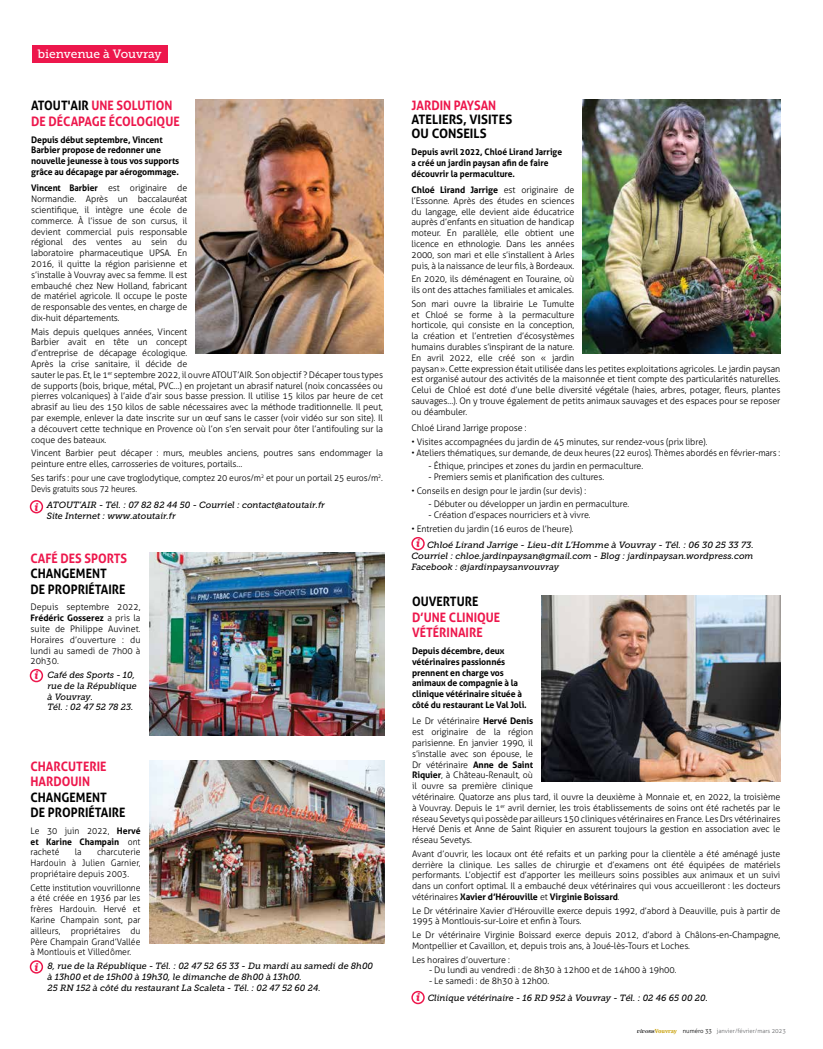
<style>
.page{position:relative;width:823px;height:1049px;background:#fff}
.page>*{position:absolute;margin:0;border:0;box-sizing:border-box;transform-origin:0 0}
.t1{font:700 13px/15.6px "Aller";color:#ed174c;scale:.92 1}
.t2{font:700 13px/15.6px "Aller";color:#000;scale:.92 1}
.t3{font:700 13px/14px "Aller";color:#000;scale:.96 1}
.t4{font:12px "Museo Slab 500";letter-spacing:-.005em;color:#fff}
.t5{font:italic 11px "Museo Slab 900";color:#ed174c}
.t6{font:300 9px/10.8px "Aller";letter-spacing:-.01em;color:#000}
.t7{font:italic 9px/10.8px "Museo Slab 500";color:#000}
.t8{font:300 9px/10.8px "Aller";letter-spacing:-.01em;color:#000;text-align:justify;scale:.96 1}
.t9{font:700 9px/10.8px "Aller";letter-spacing:-.01em;color:#000}
.t10{font:700 9px/10.8px "Aller";letter-spacing:-.01em;color:#000;scale:.94 1}
.t11{font:300 6px "Aller";color:#636466}
.s1{color:#000}
.s2{font-weight:700}
.s3{font-family:"Tiffany";font-weight:400;font-style:italic;color:#000}
.s4{font-family:"Cambria";font-weight:700;color:#c8a008}
</style>
<div class="page">
<div style="left:32px;top:45px;width:135px;height:18px;background:#ed174c"></div>
<div style="left:30px;top:500px;width:13px;height:13px;border:2px solid #ed174c;border-radius:50%"></div>
<img style="left:582px;top:100px;width:197px;height:253px">
<img style="left:196px;top:100px;width:187px;height:253px">
<div style="left:411px;top:537px;width:13px;height:13px;border:2px solid #ed174c;border-radius:50%"></div>
<div style="left:30px;top:669px;width:13px;height:13px;border:2px solid #ed174c;border-radius:50%"></div>
<div style="left:411px;top:991px;width:13px;height:13px;border:2px solid #ed174c;border-radius:50%"></div>
<img style="left:541px;top:596px;width:238px;height:185px">
<img style="left:149px;top:553px;width:235px;height:183px">
<div style="left:30px;top:960px;width:13px;height:13px;border:2px solid #ed174c;border-radius:50%"></div>
<img style="left:149px;top:760px;width:235px;height:183px">
<h2 class="t4" style="left:38px;top:47px;width:125px">bienvenue à Vouvray</h2>
<h1 class="t1" style="left:31px;top:98px;width:163px"><span class="s1">ATOUT'AIR</span> UNE SOLUTION<br>DE DÉCAPAGE ÉCOLOGIQUE</h1>
<p class="t9" style="left:31px;top:134px;width:149px">Depuis début septembre, Vincent Barbier propose de redonner une nouvelle jeunesse à tous vos supports grâce au décapage par aérogommage.</p>
<p class="t6" style="left:31px;top:183px;width:157px;text-align:justify"><span class="s2">Vincent Barbier</span> est originaire de Normandie. Après un baccalauréat scientifique, il intègre une école de commerce. À l’issue de son cursus, il devient commercial puis responsable régional des ventes au sein du laboratoire pharmaceutique UPSA. En 2016, il quitte la région parisienne et s’installe à Vouvray avec sa femme. Il est embauché chez New Holland, fabricant de matériel agricole. Il occupe le poste de responsable des ventes, en charge de dix-huit départements.</p>
<p class="t6" style="left:31px;top:326px;width:353px">Mais depuis quelques années, Vincent<br>Barbier avait en tête un concept<br>d’entreprise de décapage écologique.<br>Après la crise sanitaire, il décide de<br>sauter le pas. Et, le 1<sup>er</sup> septembre 2022, il ouvre ATOUT’AIR. Son objectif ? Décaper tous types de supports (bois, brique, métal, PVC…) en projetant un abrasif naturel (noix concassées ou pierres volcaniques) à l’aide d’air sous basse pression. Il utilise 15 kilos par heure de cet abrasif au lieu des 150 kilos de sable nécessaires avec la méthode traditionnelle. Il peut, par exemple, enlever la date inscrite sur un œuf sans le casser (voir vidéo sur son site). Il a découvert cette technique en Provence où l’on s’en servait pour ôter l’antifouling sur la coque des bateaux.</p>
<p class="t6" style="left:31px;top:448px;width:353px">Vincent Barbier peut décaper : murs, meubles anciens, poutres sans endommager la peinture entre elles, carrosseries de voitures, portails…</p>
<p class="t6" style="left:31px;top:472px;width:353px">Ses tarifs : pour une cave troglodytique, comptez 20 euros/m<sup>2</sup> et pour un portail 25 euros/m<sup>2</sup>.<br>Devis gratuits sous 72 heures.</p>
<p class="t7" style="left:47px;top:500px;width:279px">ATOUT’AIR - Tél. : 07 82 82 44 50 - Courriel : contact@atoutair.fr<br>Site Internet : www.atoutair.fr</p>
<p class="t5" style="left:34px;top:500px;width:6px">i</p>
<h1 class="t1" style="left:30px;top:550px;width:106px">CAFÉ DES SPORTS</h1>
<h1 class="t2" style="left:30px;top:566px;width:105px">CHANGEMENT<br>DE PROPRIÉTAIRE</h1>
<p class="t6" style="left:30px;top:602px;width:111px;text-align:justify">Depuis septembre 2022, <span class="s2">Frédéric Gosserez</span> a pris la suite de Philippe Auvinet.<br>Horaires d’ouverture : du lundi au samedi de 7h00 à 20h30.</p>
<p class="t7" style="left:47px;top:669px;width:91px">Café des Sports - 10, rue de la République à Vouvray.<br>Tél. : 02 47 52 78 23.</p>
<p class="t5" style="left:34px;top:669px;width:6px">i</p>
<h1 class="t1" style="left:30px;top:758px;width:84px">CHARCUTERIE<br>HARDOUIN</h1>
<h1 class="t2" style="left:30px;top:789px;width:105px">CHANGEMENT<br>DE PROPRIÉTAIRE</h1>
<p class="t8" style="left:30px;top:825px;width:116px">Le 30 juin 2022, <span class="s2">Hervé et Karine Champain</span> ont racheté</p>
<p class="t8" style="left:30px;top:847px;width:116px;text-indent:67px">charcuterie Hardouin à Julien Garnier, propriétaire depuis 2003.</p>
<p class="t8" style="left:30px;top:882px;width:116px">Cette institution vouvrillonne a été créée en 1936 par les frères Hardouin. Hervé et Karine Champain sont, par ailleurs, propriétaires du Père Champain Grand’Vallée à Montlouis et Villedômer.</p>
<p class="t7" style="left:47px;top:961px;width:327px">8, rue de la République - Tél. : 02 47 52 65 33 - Du mardi au samedi de 8h00 à 13h00 et de 15h00 à 19h30, le dimanche de 8h00 à 13h00.<br>25 RN 152 à côté du restaurant La Scaleta - Tél. : 02 47 52 60 24.</p>
<p class="t8" style="left:75px;top:847px;width:9px">la</p>
<p class="t5" style="left:34px;top:960px;width:6px">i</p>
<h1 class="t1" style="left:411px;top:98px;width:94px">JARDIN PAYSAN</h1>
<h1 class="t3" style="left:411px;top:113px;width:106px">ATELIERS, VISITES<br>OU CONSEILS</h1>
<p class="t10" style="left:411px;top:146px;width:162px">Depuis avril 2022, Chloé Lirand Jarrige a créé un jardin paysan afin de faire découvrir la permaculture.</p>
<p class="t6" style="left:411px;top:184px;width:164px;text-align:justify"><span class="s2">Chloé Lirand Jarrige</span> est originaire de l’Essonne. Après des études en sciences du langage, elle devient aide éducatrice auprès d’enfants en situation de handicap moteur. En parallèle, elle obtient une licence en ethnologie. Dans les années 2000, son mari et elle s’installent à Arles puis, à la naissance de leur fils, à Bordeaux.</p>
<p class="t6" style="left:411px;top:274px;width:164px">En 2020, ils déménagent en Touraine, où ils ont des attaches familiales et amicales.</p>
<p class="t6" style="left:411px;top:298px;width:370px">Son mari ouvre la librairie Le Tumulte<br>et Chloé se forme à la permaculture<br>horticole, qui consiste en la conception,<br>la création et l’entretien d’écosystèmes<br>humains durables s’inspirant de la nature.<br>En avril 2022, elle créé son « jardin<br>paysan». Cette expression était utilisée dans les petites exploitations agricoles. Le jardin paysan est organisé autour des activités de la maisonnée et tient compte des particularités naturelles.<br>Celui de Chloé est doté d’une belle diversité végétale (haies, arbres, potager, fleurs, plantes sauvages…). On y trouve également de petits animaux sauvages et des espaces pour se reposer ou déambuler.</p>
<p class="t6" style="left:411px;top:423px;width:116px">Chloé Lirand Jarrige propose :</p>
<p class="t6" style="left:411px;top:436px;width:297px">• Visites accompagnées du jardin de 45 minutes, sur rendez-vous (prix libre).</p>
<p class="t6" style="left:411px;top:447px;width:370px">• Ateliers thématiques, sur demande, de deux heures (22 euros). Thèmes abordés en février-mars :</p>
<p class="t6" style="left:428px;top:461px;width:216px">- Éthique, principes et zones du jardin en permaculture.</p>
<p class="t6" style="left:428px;top:471px;width:177px">- Premiers semis et planification des cultures.</p>
<p class="t6" style="left:411px;top:485px;width:176px">• Conseils en design pour le jardin (sur devis) :</p>
<p class="t6" style="left:428px;top:499px;width:202px">- Débuter ou développer un jardin en permaculture.</p>
<p class="t6" style="left:428px;top:509px;width:163px">- Création d’espaces nourriciers et à vivre.</p>
<p class="t6" style="left:411px;top:523px;width:164px">• Entretien du jardin (16 euros de l’heure).</p>
<p class="t7" style="left:411px;top:540px;width:343px;text-align:justify;text-indent:16px">Chloé Lirand Jarrige - Lieu-dit L’Homme à Vouvray - Tél. : 06 30 25 33 73.<br>Courriel : chloe.jardinpaysan@gmail.com - Blog : jardinpaysan.wordpress.com Facebook : @jardinpaysanvouvray</p>
<p class="t5" style="left:416px;top:537px;width:6px">i</p>
<h1 class="t2" style="left:412px;top:594px;width:74px">OUVERTURE</h1>
<h1 class="t1" style="left:412px;top:609px;width:97px">D’UNE CLINIQUE<br>VÉTÉRINAIRE</h1>
<p class="t9" style="left:412px;top:645px;width:116px">Depuis décembre, deux vétérinaires passionnés prennent en charge vos animaux de compagnie à la clinique vétérinaire située à côté du restaurant Le Val Joli.</p>
<p class="t6" style="left:412px;top:716px;width:369px">Le Dr vétérinaire <span class="s2">Hervé Denis<br></span>est originaire de la région<br>parisienne. En janvier 1990, il<br>s’installe avec son épouse, le<br>Dr vétérinaire <span class="s2">Anne de Saint<br>Riquier</span>, à Château-Renault, où<br>il ouvre sa première clinique<br>vétérinaire. Quatorze ans plus tard, il ouvre la deuxième à Monnaie et, en 2022, la troisième à Vouvray. Depuis le 1<sup>er</sup> avril dernier, les trois établissements de soins ont été rachetés par le réseau Sevetys qui possède par ailleurs 150 cliniques vétérinaires en France. Les Drs vétérinaires Hervé Denis et Anne de Saint Riquier en assurent toujours la gestion en association avec le réseau Sevetys.</p>
<p class="t6" style="left:412px;top:848px;width:369px;text-align:justify">Avant d’ouvrir, les locaux ont été refaits et un parking pour la clientèle a été aménagé juste derrière la clinique. Les salles de chirurgie et d’examens ont été équipées de matériels performants. L’objectif est d’apporter les meilleurs soins possibles aux animaux et un suivi dans un confort optimal. Il a embauché deux vétérinaires qui vous accueilleront : les docteurs vétérinaires <span class="s2">Xavier d’Hérouville</span> et <span class="s2">Virginie Boissard</span>.</p>
<p class="t6" style="left:412px;top:905px;width:369px">Le Dr vétérinaire Xavier d’Hérouville exerce depuis 1992, d’abord à Deauville, puis à partir de<br>1995 à Montlouis-sur-Loire et enfin à Tours.</p>
<p class="t6" style="left:412px;top:929px;width:369px">Le Dr vétérinaire Virginie Boissard exerce depuis 2012, d’abord à Châlons-en-Champagne,<br>Montpellier et Cavaillon, et, depuis trois ans, à Joué-lès-Tours et Loches.</p>
<p class="t6" style="left:412px;top:954px;width:99px">Les horaires d’ouverture :</p>
<p class="t6" style="left:429px;top:965px;width:249px">- Du lundi au vendredi : de 8h30 à 12h00 et de 14h00 à 19h00.</p>
<p class="t6" style="left:429px;top:975px;width:122px">- Le samedi : de 8h30 à 12h00.</p>
<p class="t7" style="left:427px;top:992px;width:281px">Clinique vétérinaire - 16 RD 952 à Vouvray - Tél. : 02 46 65 00 20.</p>
<p class="t5" style="left:416px;top:991px;width:6px">i</p>
<p class="t11" style="left:636px;top:1027px;width:150px"><span class="s3">vivons</span><span class="s4">Vouvray</span> <span class="s1">numéro 33</span> janvier/février/mars 2023</p>
</div>
